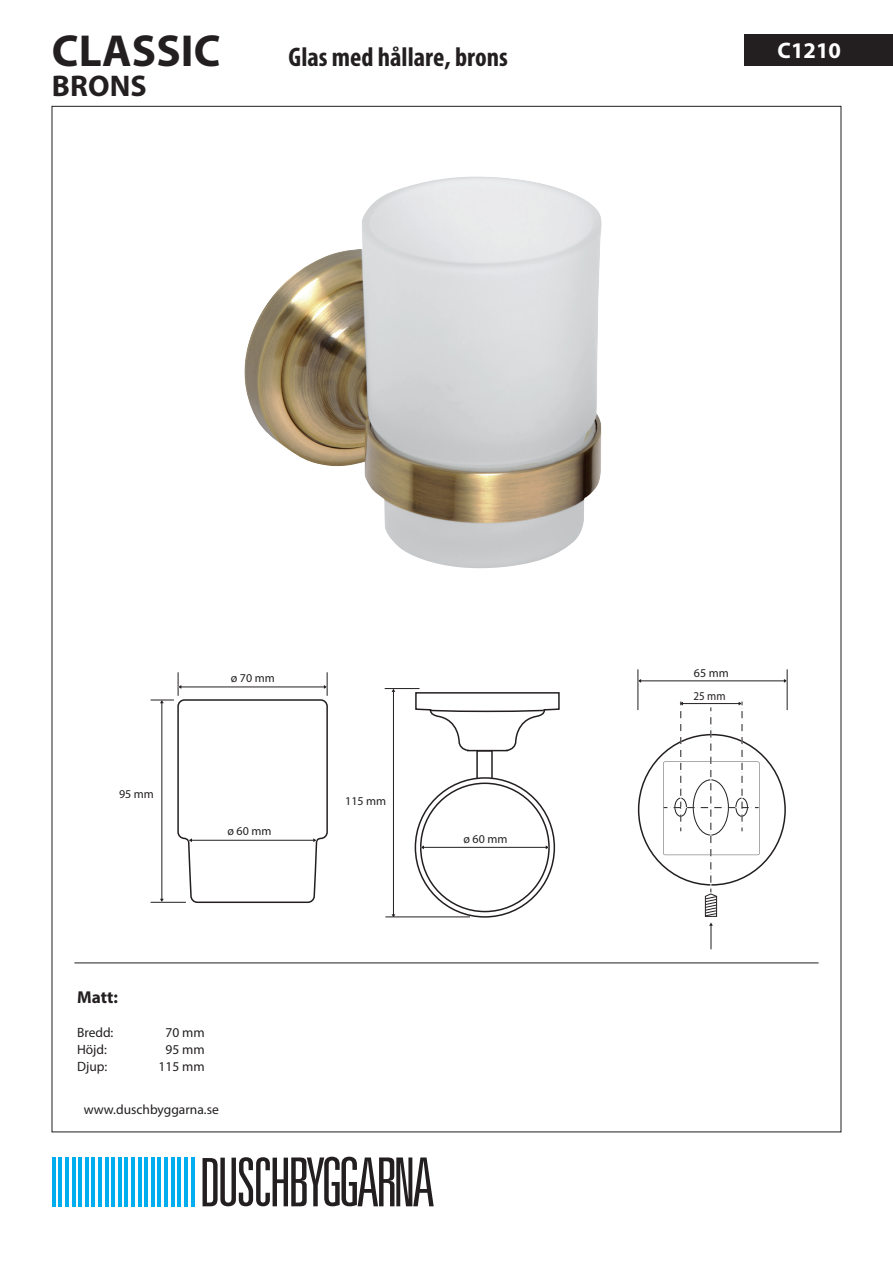
<style>
.page{position:relative;width:893px;height:1263px;background:#fff}
.page>*{position:absolute;margin:0;border:0;box-sizing:border-box;transform-origin:0 0}
.t1{font:700 45px "Myriad Pro";letter-spacing:.005em;color:#231f20}
.t2{font:700 30px "Myriad Pro";letter-spacing:.005em;color:#231f20}
.t3{font:700 condensed 27px "Myriad Pro";color:#231f20}
.t4{font:700 22.5px "Myriad Pro";color:#fff}
.t5{font:700 17.25px "Myriad Pro";color:#231f20}
.t6{font:13.5px "Myriad Pro";color:#231f20}
.t7{font:12px/22.2px "Myriad Pro";color:#231f20}
</style>
<div class="page">
<svg style="left:151px;top:672px;width:177px;height:231px"></svg>
<hr style="left:385px;top:917px;width:85px;height:1px;background:#231f20">
<hr style="left:393px;top:691px;width:1px;height:224px;background:#231f20">
<hr style="left:385px;top:688px;width:34px;height:1px;background:#231f20">
<div style="left:476px;top:750px;width:17px;height:30px;background:#fff;border:2px solid #231f20"></div>
<svg style="left:415px;top:778px;width:139px;height:139px"></svg>
<div style="left:421px;top:783px;width:128px;height:128px;background:#fff;border-radius:50%"></div>
<hr style="left:423px;top:847px;width:123px;height:1px;background:#231f20">
<svg style="left:415px;top:692px;width:145px;height:60px"></svg>
<img style="left:244px;top:177px;width:358px;height:392px">
<hr style="left:74px;top:963px;width:745px;height:1px;background:#231f20">
<hr style="left:787px;top:669px;width:1px;height:41px;background:#231f20">
<hr style="left:638px;top:669px;width:1px;height:41px;background:#231f20">
<hr style="left:641px;top:681px;width:143px;height:1px;background:#231f20">
<svg style="left:663px;top:701px;width:96px;height:248px"></svg>
<div style="left:744px;top:34px;width:149px;height:32px;background:#231f20"></div>
<svg style="left:203px;top:1157px;width:231px;height:49px"></svg>
<hr style="left:52px;top:1157px;width:4px;height:49px;background:#00aeef">
<hr style="left:58px;top:1157px;width:4px;height:49px;background:#00aeef">
<hr style="left:65px;top:1157px;width:4px;height:49px;background:#00aeef">
<hr style="left:72px;top:1157px;width:3px;height:49px;background:#00aeef">
<hr style="left:78px;top:1157px;width:4px;height:49px;background:#00aeef">
<hr style="left:85px;top:1157px;width:4px;height:49px;background:#00aeef">
<hr style="left:92px;top:1157px;width:3px;height:49px;background:#00aeef">
<hr style="left:98px;top:1157px;width:4px;height:49px;background:#00aeef">
<hr style="left:105px;top:1157px;width:3px;height:49px;background:#00aeef">
<hr style="left:111px;top:1157px;width:4px;height:49px;background:#00aeef">
<hr style="left:118px;top:1157px;width:4px;height:49px;background:#00aeef">
<hr style="left:125px;top:1157px;width:3px;height:49px;background:#00aeef">
<hr style="left:131px;top:1157px;width:4px;height:49px;background:#00aeef">
<hr style="left:138px;top:1157px;width:3px;height:49px;background:#00aeef">
<hr style="left:144px;top:1157px;width:4px;height:49px;background:#00aeef">
<hr style="left:151px;top:1157px;width:4px;height:49px;background:#00aeef">
<hr style="left:158px;top:1157px;width:3px;height:49px;background:#00aeef">
<hr style="left:164px;top:1157px;width:4px;height:49px;background:#00aeef">
<hr style="left:171px;top:1157px;width:4px;height:49px;background:#00aeef">
<hr style="left:177px;top:1157px;width:4px;height:49px;background:#00aeef">
<hr style="left:184px;top:1157px;width:4px;height:49px;background:#00aeef">
<hr style="left:191px;top:1157px;width:3px;height:49px;background:#00aeef">
<h1 class="t1" style="left:52px;top:21px;width:170px">CLASSIC</h1>
<h2 class="t2" style="left:52px;top:66px;width:96px">BRONS</h2>
<h3 class="t3" style="left:289px;top:40px;width:221px">Glas med hållare, brons</h3>
<h3 class="t4" style="left:778px;top:36px;width:65px">C1210</h3>
<p class="t7" style="left:119px;top:783px;width:36px">95 mm</p>
<p class="t7" style="left:231px;top:666px;width:46px">ø 70 mm</p>
<p class="t7" style="left:227px;top:820px;width:46px">ø 60 mm</p>
<p class="t5" style="left:77px;top:986px;width:42px">Matt:</p>
<p class="t6" style="left:77px;top:1024px;width:38px">Bredd:</p>
<p class="t6" style="left:165px;top:1024px;width:41px">70 mm</p>
<p class="t6" style="left:77px;top:1041px;width:31px">Höjd:</p>
<p class="t6" style="left:165px;top:1041px;width:41px">95 mm</p>
<p class="t6" style="left:77px;top:1058px;width:32px">Djup:</p>
<p class="t6" style="left:158px;top:1058px;width:48px">115 mm</p>
<p class="t6" style="left:84px;top:1101px;width:137px">www.duschbyggarna.se</p>
<p class="t7" style="left:345px;top:789px;width:43px">115 mm</p>
<p class="t7" style="left:463px;top:828px;width:46px">ø 60 mm</p>
<p class="t7" style="left:694px;top:662px;width:37px">65 mm<br>25 mm</p>
</div>
